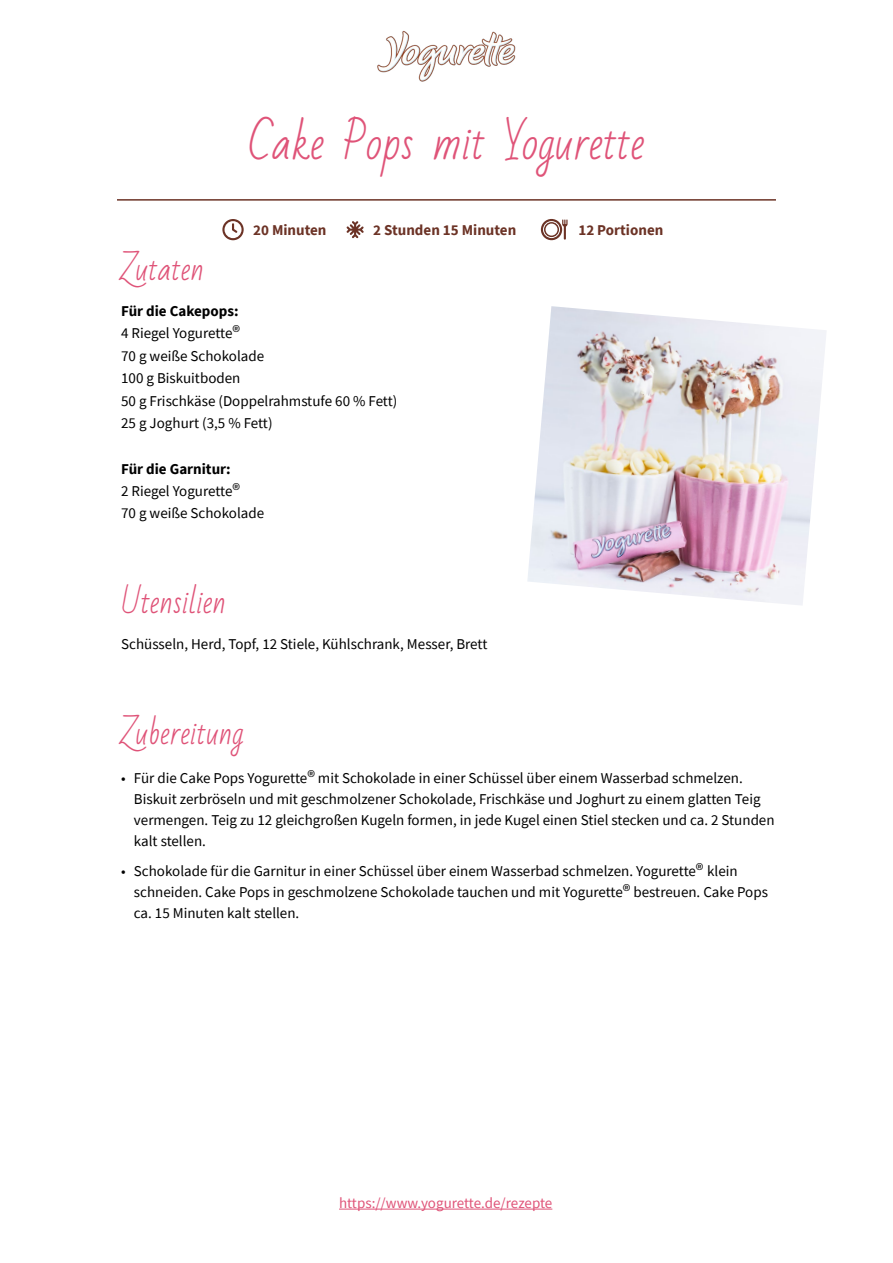
<style>
.page{position:relative;width:893px;height:1263px;background:#fff}
.page>*{position:absolute;margin:0;border:0;box-sizing:border-box;transform-origin:0 0}
.t1{font:43.5px "Bad Script";color:#df5378}
.t2{font:30px "Bad Script";color:#df5378}
.t3{font:15px/22.5px "Source Sans Pro";color:#000}
.t4{font:700 15px "Source Sans Pro";color:#6c3326}
.t5{font:15px "Source Sans Pro";color:#df5378}
.s1{font-weight:700}
.s2{font-size:18px}
</style>
<div class="page">
<img style="left:377px;top:31px;width:139px;height:51px">
<hr style="left:117px;top:199px;width:659px;height:2px;background:#6c3326">
<hr style="left:339px;top:1209px;width:213px;height:1px;background:#df5378">
<img style="left:527px;top:306px;width:299px;height:299px">
<svg style="left:222px;top:219px;width:22px;height:21px"></svg>
<svg style="left:346px;top:221px;width:18px;height:17px"></svg>
<svg style="left:541px;top:219px;width:27px;height:21px"></svg>
<h1 class="t1" style="left:248px;top:118px;width:397px">Cake Pops mit Yogurette</h1>
<p class="t4" style="left:253px;top:219px;width:75px">20 Minuten</p>
<p class="t4" style="left:373px;top:219px;width:144px">2 Stunden 15 Minuten</p>
<p class="t4" style="left:578px;top:219px;width:86px">12 Portionen</p>
<h2 class="t2" style="left:121px;top:252px;width:84px">Zutaten</h2>
<p class="t3" style="left:121px;top:300px;width:278px"><span class="s1">Für die Cakepops:<br></span>4 Riegel Yogurette<span class="s2">®<br></span>70 g weiße Schokolade<br>100 g Biskuitboden<br>50 g Frischkäse (Doppelrahmstufe 60 % Fett)<br>25 g Joghurt (3,5 % Fett)</p>
<p class="t3" style="left:121px;top:457px;width:144px"><span class="s1">Für die Garnitur:<br></span>2 Riegel Yogurette<span class="s2">®<br></span>70 g weiße Schokolade</p>
<h2 class="t2" style="left:121px;top:585px;width:106px">Utensilien</h2>
<p class="t3" style="left:121px;top:633px;width:368px">Schüsseln, Herd, Topf, 12 Stiele, Kühlschrank, Messer, Brett</p>
<h2 class="t2" style="left:121px;top:716px;width:124px">Zubereitung</h2>
<p class="t3" style="left:134px;top:767px;width:642px;line-height:21px;text-indent:-13px">• Für die Cake Pops Yogurette<span class="s2">®</span> mit Schokolade in einer Schüssel über einem Wasserbad schmelzen.<br>Biskuit zerbröseln und mit geschmolzener Schokolade, Frischkäse und Joghurt zu einem glatten Teig vermengen. Teig zu 12 gleichgroßen Kugeln formen, in jede Kugel einen Stiel stecken und ca. 2 Stunden kalt stellen.</p>
<p class="t3" style="left:134px;top:860px;width:635px;line-height:21px;text-indent:-13px">• Schokolade für die Garnitur in einer Schüssel über einem Wasserbad schmelzen. Yogurette<span class="s2">®</span> klein schneiden. Cake Pops in geschmolzene Schokolade tauchen und mit Yogurette<span class="s2">®</span> bestreuen. Cake Pops ca. 15 Minuten kalt stellen.</p>
<p class="t5" style="left:339px;top:1193px;width:215px">https://www.yogurette.de/rezepte</p>
</div>
